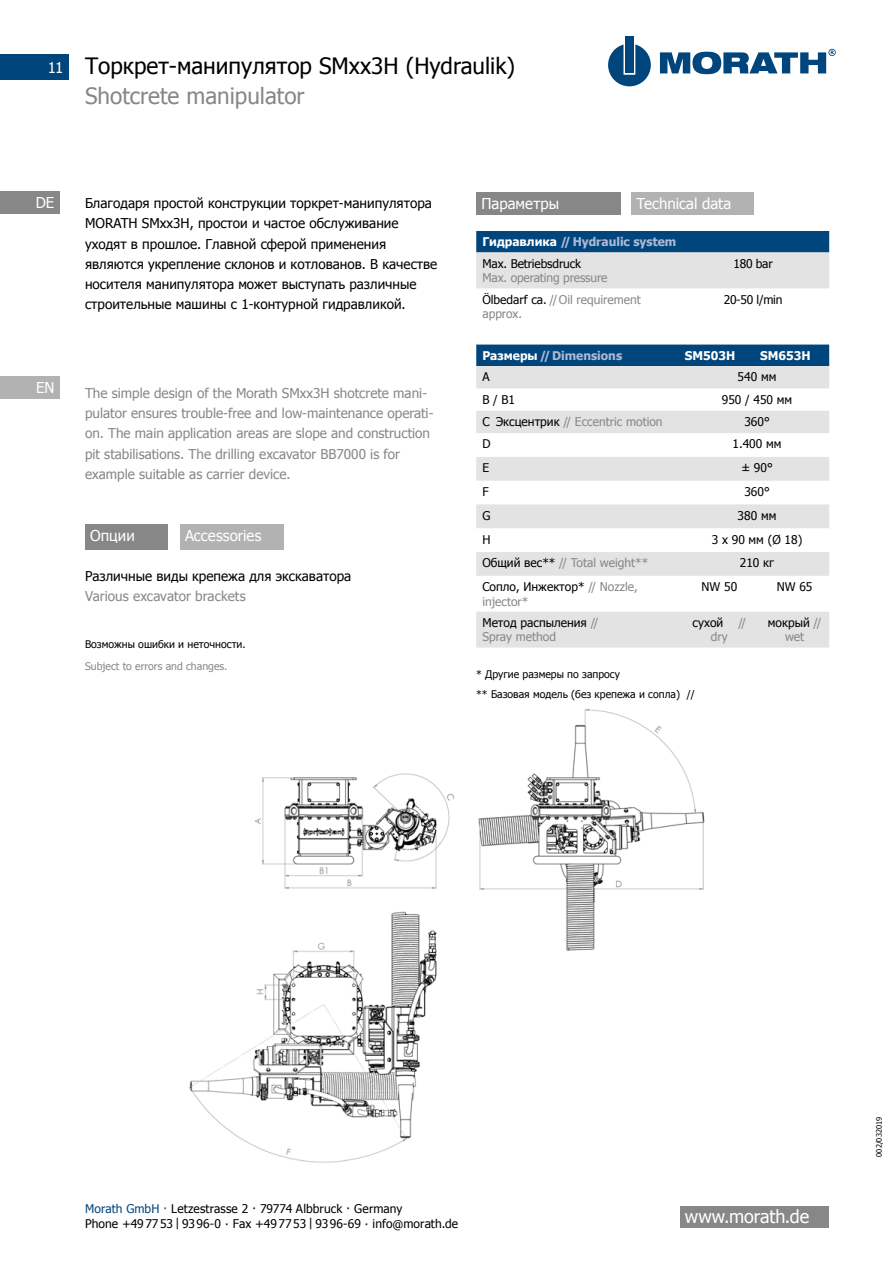
<style>
.page{position:relative;width:893px;height:1263px;background:#fff}
.page>*{position:absolute;margin:0;border:0;box-sizing:border-box;transform-origin:0 0}
.t1{font:22.5px "Tahoma";color:#000}
.t2{font:22.5px "Tahoma";color:#878787}
.t3{font:18px "Tahoma";letter-spacing:-.005em;color:#fff}
.t4{font:15px "Tahoma";color:#fff}
.t5{font:13.5px/20.2px "Tahoma";color:#000}
.t6{font:13.5px/20.2px "Tahoma";color:#878787}
.t7{font:12px/14.4px "Tahoma";color:#000}
.t8{font:12px/14.4px "Tahoma";color:#878787}
.t9{font:700 12px/21.5px "Tahoma";color:#adbad6}
.t10{font:700 12px "Tahoma";color:#fff}
.t11{font:10.5px/20.2px "Tahoma";color:#000}
.t12{font:10.5px "Tahoma";color:#878787}
.t13{font:7.5px "Tahoma";color:#000}
.s1{color:#fff}
.s2{font-weight:400;color:#000}
.s3{color:#000}
.s4{color:#878787}
.s5{color:#00457c}
</style>
<div class="page">
<svg style="left:660px;top:49px;width:176px;height:25px"></svg>
<svg style="left:608px;top:44px;width:43px;height:42px"></svg>
<div style="left:625px;top:37px;width:9px;height:36px;background:#00457c"></div>
<div style="left:680px;top:1206px;width:149px;height:22px;background:#878787"></div>
<div style="left:0;top:191px;width:60px;height:23px;background:#878787"></div>
<div style="left:0;top:376px;width:60px;height:23px;background:#b3b2b2"></div>
<div style="left:0;top:54px;width:68px;height:26px;background:#00457c"></div>
<div style="left:631px;top:192px;width:122px;height:23px;background:#b3b2b2"></div>
<div style="left:476px;top:192px;width:144px;height:23px;background:#878787"></div>
<svg style="left:476px;top:231px;width:353px;height:57px;background:#8ea8bc"></svg>
<div style="left:476px;top:345px;width:353px;height:21px;background:#00457c"></div>
<svg style="left:476px;top:366px;width:353px;height:282px;fill:#e3e3e3"></svg>
<div style="left:85px;top:524px;width:82px;height:25px;background:#878787"></div>
<div style="left:180px;top:524px;width:104px;height:25px;background:#b3b2b2"></div>
<img style="left:189px;top:709px;width:516px;height:454px">
<p class="t4" style="left:48px;top:57px;width:17px">11</p>
<h1 class="t1" style="left:85px;top:50px;width:432px">Торкрет-манипулятор SMxx3H (Hydraulik)</h1>
<h1 class="t2" style="left:85px;top:80px;width:221px">Shotcrete manipulator</h1>
<p class="t4" style="left:36px;top:192px;width:20px">DE</p>
<p class="t4" style="left:36px;top:377px;width:20px">EN</p>
<p class="t5" style="left:85px;top:192px;width:354px">Благодаря простой конструкции торкрет-манипулятора MORATH SMxx3H, простои и частое обслуживание уходят в прошлое. Главной сферой применения являются укрепление склонов и котлованов. В качестве носителя манипулятора может выступать различные строительные машины с 1-контурной гидравликой.</p>
<p class="t6" style="left:85px;top:382px;width:350px">The simple design of the Morath SMxx3H shotcrete mani&shy;pulator ensures trouble-free and low-maintenance operati&shy;on. The main application areas are slope and construction pit stabilisations. The drilling excavator BB7000 is for example suitable as carrier device.</p>
<p class="t4" style="left:90px;top:525px;width:46px">Опции</p>
<p class="t4" style="left:185px;top:525px;width:78px">Accessories</p>
<p class="t5" style="left:85px;top:565px;width:268px">Различные виды крепежа для экскаватора</p>
<p class="t6" style="left:85px;top:585px;width:162px">Various excavator brackets</p>
<p class="t11" style="left:85px;top:633px;width:162px">Возможны ошибки и неточности.</p>
<p class="t12" style="left:85px;top:659px;width:144px">Subject to errors and changes.</p>
<p class="t4" style="left:481px;top:193px;width:79px">Параметры</p>
<p class="t4" style="left:637px;top:193px;width:96px">Technical data</p>
<p class="t9" style="left:482px;top:230px;width:195px"><span class="s1">Гидравлика</span> //Hydraulic system<br><span class="s2">Max. Betriebsdruck</span></p>
<p class="t8" style="left:482px;top:270px;width:127px">Max. operating pressure</p>
<p class="t7" style="left:733px;top:256px;width:41px">180 bar</p>
<p class="t8" style="left:482px;top:292px;width:160px"><span class="s3">Ölbedarf ca.</span> //Oil requirement approx.</p>
<p class="t7" style="left:724px;top:292px;width:60px">20-50 l/min</p>
<p class="t9" style="left:482px;top:344px;width:141px"><span class="s1">Размеры</span> //Dimensions</p>
<p class="t10" style="left:685px;top:347px;width:52px">SM503H</p>
<p class="t10" style="left:760px;top:347px;width:52px">SM653H</p>
<p class="t7" style="left:482px;top:369px;width:9px">A</p>
<p class="t7" style="left:738px;top:369px;width:40px">540 мм</p>
<p class="t7" style="left:482px;top:392px;width:34px">B / B1</p>
<p class="t7" style="left:722px;top:392px;width:72px">950 / 450 мм</p>
<p class="t8" style="left:482px;top:414px;width:182px"><span class="s3">C Эксцентрик</span> // Eccentric motion</p>
<p class="t7" style="left:744px;top:414px;width:27px">360°</p>
<p class="t7" style="left:482px;top:436px;width:10px">D</p>
<p class="t7" style="left:732px;top:436px;width:50px">1.400 мм</p>
<p class="t7" style="left:482px;top:460px;width:8px">E</p>
<p class="t7" style="left:741px;top:460px;width:33px">± 90°</p>
<p class="t7" style="left:482px;top:484px;width:8px">F</p>
<p class="t7" style="left:744px;top:484px;width:27px">360°</p>
<p class="t7" style="left:482px;top:508px;width:10px">G</p>
<p class="t7" style="left:738px;top:508px;width:40px">380 мм</p>
<p class="t7" style="left:482px;top:531px;width:10px">H</p>
<p class="t7" style="left:712px;top:531px;width:92px">3 x 90 мм (Ø 18)</p>
<p class="t8" style="left:482px;top:555px;width:167px"><span class="s3">Общий вес**</span> // Total weight**</p>
<p class="t7" style="left:740px;top:555px;width:36px">210 кг</p>
<p class="t8" style="left:482px;top:579px;width:157px"><span class="s3">Сопло, Инжектор*</span> // Nozzle, injector*</p>
<p class="t7" style="left:701px;top:579px;width:37px">NW 50</p>
<p class="t7" style="left:777px;top:579px;width:37px">NW 65</p>
<p class="t7" style="left:482px;top:615px;width:117px">Метод распыления <span class="s4">//<br>Spray method</span></p>
<p class="t7" style="left:693px;top:615px;width:32px">сухой</p>
<p class="t8" style="left:738px;top:615px;width:9px">//</p>
<p class="t7" style="left:768px;top:615px;width:55px;text-align:center">мокрый <span class="s4">// wet</span></p>
<p class="t8" style="left:711px;top:629px;width:18px">dry</p>
<p class="t11" style="left:476px;top:664px;width:220px">* Другие размеры по запросу<br>** Базовая модель (без крепежа и сопла) //</p>
<p class="t7" style="left:85px;top:1200px;width:375px;line-height:15.3px"><span class="s5">Morath GmbH ·</span> Letzestrasse 2 · 79774 Albbruck · Germany<br>Phone +497753 | 9396-0 · Fax +497753 | 9396-69 · info@morath.de</p>
<h2 class="t3" style="left:685px;top:1204px;width:126px">www.morath.de</h2>
<p class="t13" style="left:874px;top:1157px;width:41px;rotate:-90deg">002/032019</p>
</div>
